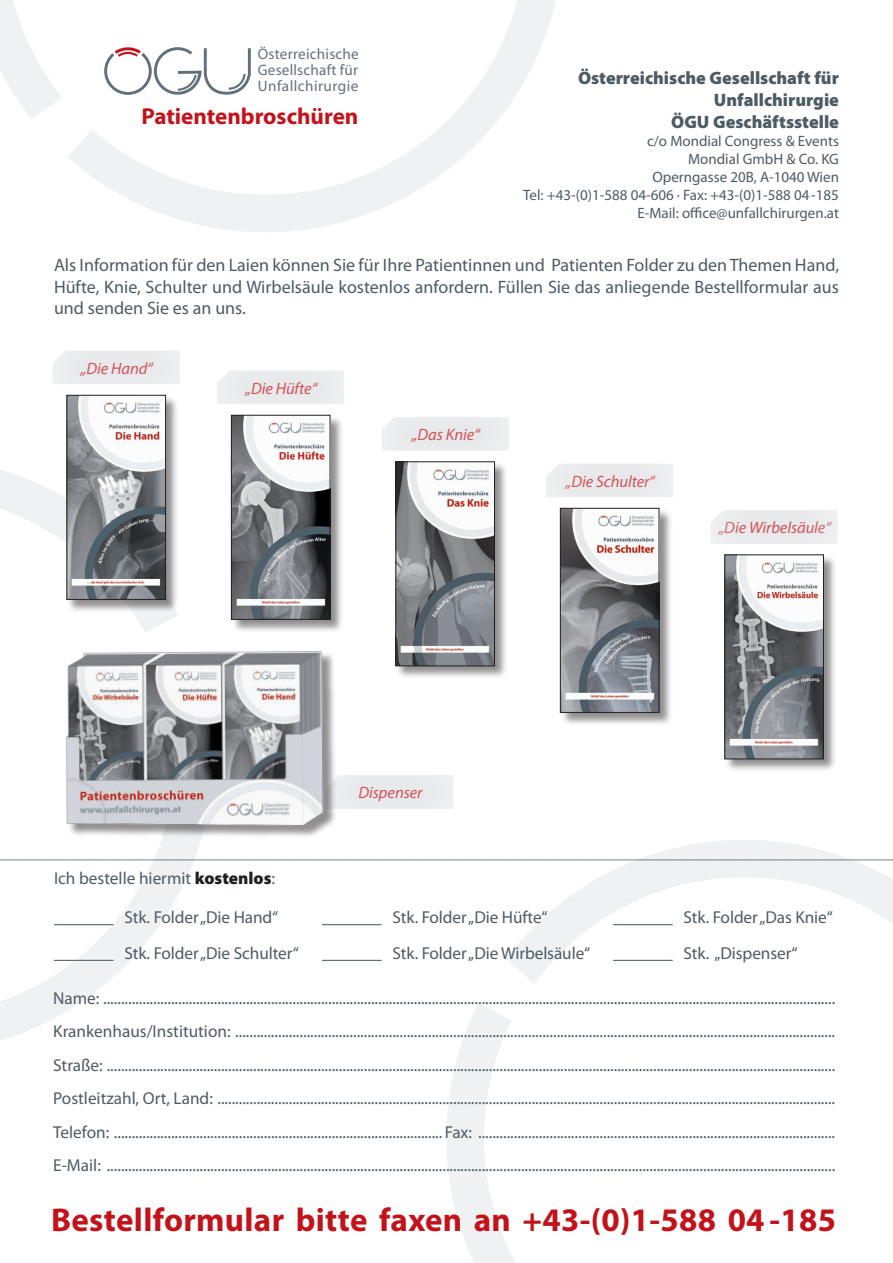
<style>
.page{position:relative;width:893px;height:1263px;background:#fff}
.page>*{position:absolute;margin:0;border:0;box-sizing:border-box;transform-origin:0 0}
.t1{font:700 33px "Myriad Pro";letter-spacing:.01em;color:#c4121a}
.t2{font:700 23.1px "Myriad Pro";color:#c4121a}
.t3{font:18px/21.6px "Myriad Pro";color:#4d5b65;text-align:justify}
.t4{font:900 18px/21.6px "Myriad Pro";color:#4d5b65;text-align:right}
.t5{font:17.25px/33.5px "Myriad Pro";letter-spacing:-.005em;color:#4d5b65;text-align:justify}
.t6{font:italic 16.5px "Myriad Pro";letter-spacing:-.005em;color:#c4121a}
.t7{font:15.15px/15.9px "Myriad";letter-spacing:.015em;color:#60717d;text-align:justify}
.t8{font:15px/18px "Myriad Pro";color:#4d5b65;text-align:right}
.s1{font-weight:900;color:#231f20}
</style>
<div class="page">
<svg style="left:0;top:0;width:556px;height:232px"></svg>
<svg style="left:0;top:457px;width:213px;height:583px"></svg>
<svg style="left:446px;top:840px;width:447px;height:423px"></svg>
<svg style="left:459px;top:944px;width:84px;height:82px"></svg>
<svg style="left:16px;top:45px;width:236px;height:127px"></svg>
<svg style="left:131px;top:607px;width:82px;height:33px"></svg>
<div style="left:67px;top:395px;width:112px;height:218px;background:#231f20;opacity:.5"></div>
<img style="left:69px;top:397px;width:95px;height:201px">
<div style="left:67px;top:395px;width:99px;height:205px;border:1px solid #231f20"></div>
<div style="left:52px;top:350px;width:130px;height:36px;background:#e9ebed"></div>
<div style="left:232px;top:415px;width:111px;height:218px;background:#231f20;opacity:.5"></div>
<img style="left:233px;top:417px;width:95px;height:200px">
<div style="left:231px;top:415px;width:99px;height:204px;border:1px solid #231f20"></div>
<div style="left:216px;top:370px;width:131px;height:36px;background:#fff;opacity:.75"></div>
<div style="left:396px;top:462px;width:112px;height:218px;background:#231f20;opacity:.5"></div>
<img style="left:398px;top:464px;width:95px;height:200px">
<div style="left:396px;top:462px;width:99px;height:204px;border:1px solid #231f20"></div>
<div style="left:381px;top:416px;width:130px;height:36px;background:#e9ebed"></div>
<div style="left:561px;top:509px;width:111px;height:217px;background:#231f20;opacity:.5"></div>
<img style="left:562px;top:510px;width:95px;height:201px">
<div style="left:560px;top:508px;width:99px;height:205px;border:1px solid #231f20"></div>
<div style="left:545px;top:463px;width:131px;height:36px;background:#fff;opacity:.75"></div>
<div style="left:725px;top:555px;width:112px;height:218px;background:#231f20;opacity:.5"></div>
<img style="left:727px;top:557px;width:95px;height:200px">
<div style="left:725px;top:555px;width:99px;height:204px;border:1px solid #231f20"></div>
<div style="left:710px;top:509px;width:141px;height:36px;background:#fff;opacity:.75"></div>
<div style="left:325px;top:775px;width:129px;height:36px;background:#e9eaec"></div>
<svg style="left:0;top:860px;width:893px;height:1px"></svg>
<hr style="left:54px;top:924px;width:60px;height:1px;background:#4d5b65">
<hr style="left:322px;top:924px;width:60px;height:1px;background:#4d5b65">
<hr style="left:613px;top:924px;width:60px;height:1px;background:#4d5b65">
<hr style="left:54px;top:960px;width:60px;height:1px;background:#4d5b65">
<hr style="left:322px;top:960px;width:60px;height:1px;background:#4d5b65">
<hr style="left:613px;top:960px;width:60px;height:1px;background:#4d5b65">
<img style="left:55px;top:640px;width:280px;height:199px">
<p class="t7" style="left:258px;top:47px;width:103px">Österreichische Gesellschaft für Unfallchirurgie</p>
<p class="t4" style="left:578px;top:67px;width:262px">Österreichische Gesellschaft für<br>Unfallchirurgie<br>ÖGU Geschäftsstelle</p>
<p class="t8" style="left:523px;top:131px;width:317px">c/o Mondial Congress &amp; Events<br>Mondial GmbH &amp; Co. KG<br>Operngasse 20B, A-1040 Wien<br>Tel: +43-(0)1-588 04-606 · Fax: +43-(0)1-588 04-185<br>E-Mail: office@unfallchirurgen.at</p>
<p class="t3" style="left:54px;top:254px;width:787px">Als Information für den Laien können Sie für Ihre Patientinnen und Patienten Folder zu den Themen Hand, Hüfte, Knie, Schulter und Wirbelsäule kostenlos anfordern. Füllen Sie das anliegende Bestellformular aus und senden Sie es an uns.</p>
<h2 class="t2" style="left:141px;top:101px;width:219px">Patientenbroschüren</h2>
<p class="t6" style="left:81px;top:358px;width:74px">„Die Hand“</p>
<p class="t6" style="left:245px;top:378px;width:73px">„Die Hüfte“</p>
<p class="t6" style="left:412px;top:424px;width:69px">„Das Knie“</p>
<p class="t6" style="left:566px;top:471px;width:91px">„Die Schulter“</p>
<p class="t6" style="left:719px;top:517px;width:114px">„Die Wirbelsäule“</p>
<p class="t5" style="left:54px;top:861px;width:223px">Ich bestelle hiermit <span class="s1">kostenlos</span>:</p>
<p class="t6" style="left:358px;top:782px;width:65px">Dispenser</p>
<p class="t5" style="left:124px;top:900px;width:155px">Stk. Folder „Die Hand“</p>
<p class="t5" style="left:392px;top:900px;width:157px">Stk. Folder „Die Hüfte“</p>
<p class="t5" style="left:684px;top:900px;width:151px">Stk. Folder „Das Knie“</p>
<p class="t5" style="left:124px;top:936px;width:176px">Stk. Folder „Die Schulter“</p>
<p class="t5" style="left:392px;top:936px;width:199px">Stk. Folder „Die Wirbelsäule“</p>
<p class="t5" style="left:684px;top:936px;width:116px">Stk. „Dispenser“</p>
<p class="t5" style="left:53px;top:981px;width:784px">Name: .............................................................................................................................................................................................................<br>Krankenhaus/Institution: ........................................................................................................................................................................<br>Straße: ............................................................................................................................................................................................................<br>Postleitzahl, Ort, Land: .............................................................................................................................................................................<br>Telefon: ............................................................................................ Fax: ....................................................................................................<br>E-Mail: ............................................................................................................................................................................................................</p>
<h1 class="t1" style="left:51px;top:1198px;width:786px">Bestellformular bitte faxen an +43-(0)1-588 04 -185</h1>
</div>
